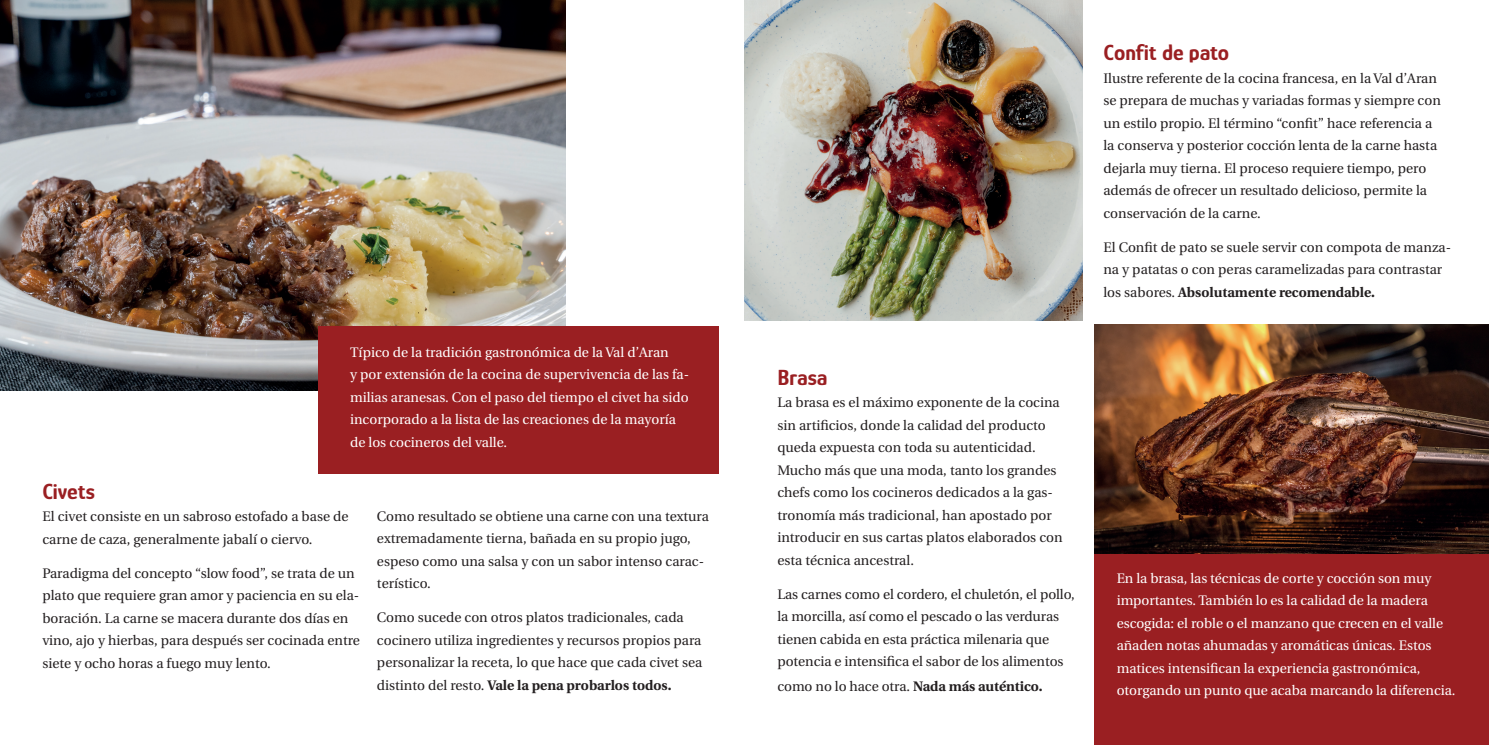
<style>
.page{position:relative;width:1489px;height:745px;background:#fff}
.page>*{position:absolute;margin:0;border:0;box-sizing:border-box;transform-origin:0 0}
.t1{font:700 22.5px "Glory";color:#9a1f22}
.t2{font:13.75px/22.5px "Utopia";color:#231f20}
.t3{font:13.75px/22.5px "Utopia";letter-spacing:-.005em;color:#fff}
.s1{font-weight:700}
</style>
<div class="page">
<img style="left:0;top:0;width:566px;height:390px">
<img style="left:744px;top:0;width:338px;height:320px">
<img style="left:1094px;top:324px;width:394px;height:229px">
<div style="left:318px;top:326px;width:400px;height:147px;background:#9a1f22"></div>
<div style="left:1094px;top:553px;width:394px;height:191px;background:#9a1f22"></div>
<p class="t3" style="left:350px;top:341px;width:340px">Típico de la tradición gastronómica de la Val d’Aran<br>y por extensión de la cocina de supervivencia de las fa&shy;milias aranesas. Con el paso del tiempo el civet ha sido incorporado a la lista de las creaciones de la mayoría de los cocineros del valle.</p>
<h1 class="t1" style="left:42px;top:476px;width:54px">Civets</h1>
<p class="t2" style="left:42px;top:505px;width:307px">El civet consiste en un sabroso estofado a base de carne de caza, generalmente jabalí o ciervo.</p>
<p class="t2" style="left:42px;top:561px;width:319px">Paradigma del concepto “slow food”, se trata de un plato que requiere gran amor y paciencia en su ela&shy;boración. La carne se macera durante dos días en vino, ajo y hierbas, para después ser cocinada entre siete y ocho horas a fuego muy lento.</p>
<p class="t2" style="left:377px;top:505px;width:333px">Como resultado se obtiene una carne con una textura extremadamente tierna, bañada en su propio jugo, espeso como una salsa y con un sabor intenso carac&shy;terístico.</p>
<p class="t2" style="left:377px;top:606px;width:327px">Como sucede con otros platos tradicionales, cada cocinero utiliza ingredientes y recursos propios para personalizar la receta, lo que hace que cada civet sea distinto del resto. <span class="s1">Vale la pena probarlos todos.</span></p>
<h1 class="t1" style="left:777px;top:362px;width:52px">Brasa</h1>
<p class="t2" style="left:777px;top:391px;width:287px">La brasa es el máximo exponente de la cocina sin artificios, donde la calidad del producto queda expuesta con toda su autenticidad.<br>Mucho más que una moda, tanto los grandes chefs como los cocineros dedicados a la gas&shy;tronomía más tradicional, han apostado por introducir en sus cartas platos elaborados con esta técnica ancestral.</p>
<p class="t2" style="left:777px;top:582px;width:299px">Las carnes como el cordero, el chuletón, el pollo, la morcilla, así como el pescado o las verduras tienen cabida en esta práctica milenaria que potencia e intensifica el sabor de los alimentos</p>
<p class="t2" style="left:777px;top:675px;width:267px">como no lo hace otra. <span class="s1">Nada más auténtico.</span></p>
<h1 class="t1" style="left:1103px;top:38px;width:127px">Confit de pato</h1>
<p class="t2" style="left:1103px;top:67px;width:339px">Ilustre referente de la cocina francesa, en la Val d’Aran se prepara de muchas y variadas formas y siempre con un estilo propio. El término “confit” hace referencia a la conserva y posterior cocción lenta de la carne hasta dejarla muy tierna. El proceso requiere tiempo, pero además de ofrecer un resultado delicioso, permite la conservación de la carne.</p>
<p class="t2" style="left:1103px;top:236px;width:349px">El Confit de pato se suele servir con compota de manza&shy;na y patatas o con peras caramelizadas para contrastar los sabores. <span class="s1">Absolutamente recomendable.</span></p>
<p class="t3" style="left:1116px;top:566px;width:340px">En la brasa, las técnicas de corte y cocción son muy importantes. También lo es la calidad de la madera escogida: el roble o el manzano que crecen en el valle añaden notas ahumadas y aromáticas únicas. Estos matices intensifican la experiencia gastronómica, otorgando un punto que acaba marcando la diferencia.</p>
</div>
